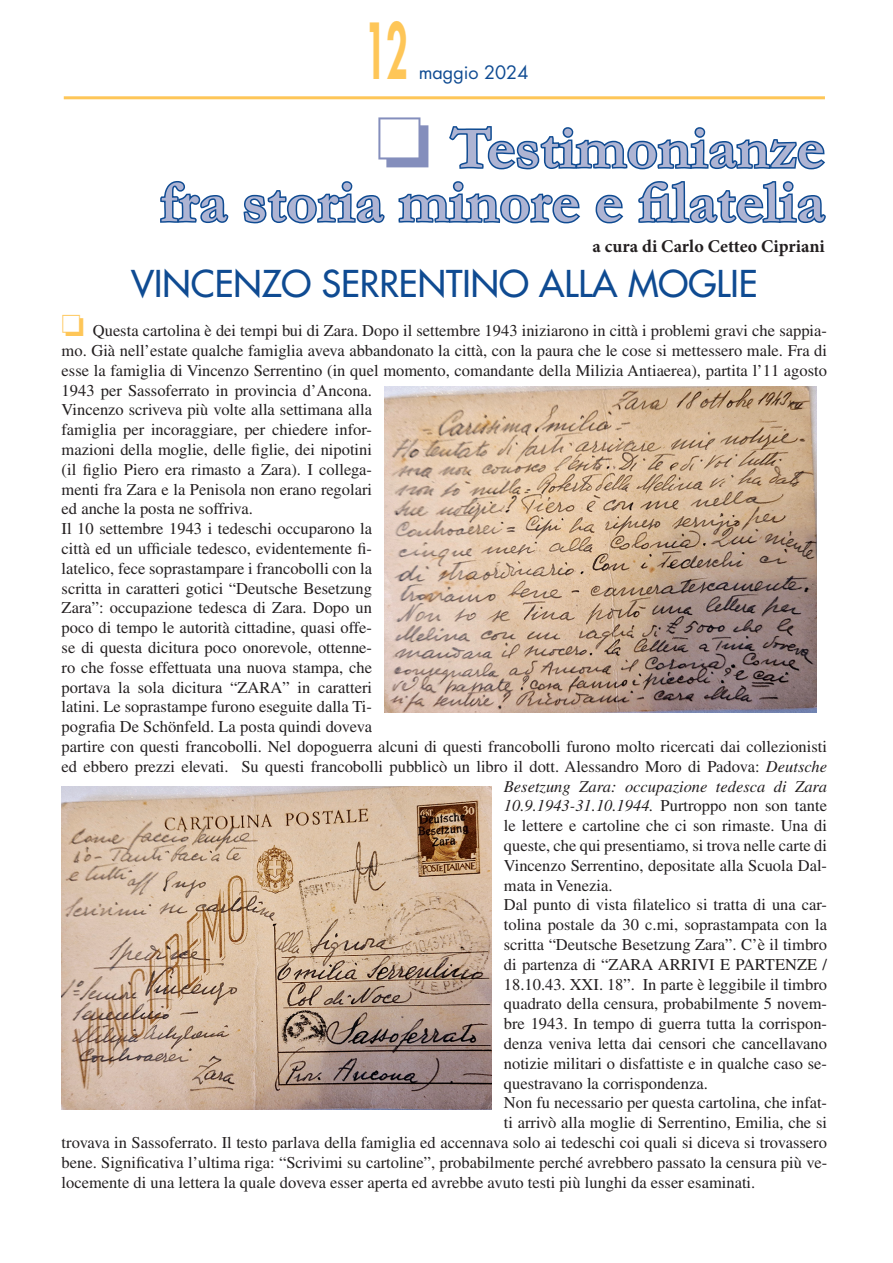
<style>
.page{position:relative;width:893px;height:1263px;background:#fff}
.page>*{position:absolute;margin:0;border:0;box-sizing:border-box;transform-origin:0 0}
.t1{font:800 75px "Futura Std";color:#fec658;scale:.5 1}
.t2{font:700 60px/54px "Garamond";color:#aeb4d3;text-align:right}
.t3{font:500 36px "Futura Std";color:#0f4b92}
.t4{font:700 18px "Minion Pro";color:#231f20}
.t5{font:18px "Futura Std";color:#0f4b92}
.t6{font:16.5px "Times LT Std";color:#231f20}
.t7{font:italic 16.5px "Times LT Std";color:#231f20}
.s1{color:#848ebc}
.s2{color:#fec658}
.s3{font-style:italic}
.s4{font-style:normal}
</style>
<div class="page">
<hr style="left:64px;top:96px;width:761px;height:3px;background:#fec658">
<svg style="left:159px;top:96px;width:71px;height:127px"></svg>
<svg style="left:242px;top:96px;width:144px;height:128px"></svg>
<svg style="left:397px;top:96px;width:429px;height:128px"></svg>
<img style="left:385px;top:387px;width:431px;height:325px">
<img style="left:62px;top:787px;width:429px;height:323px">
<h1 class="t1" style="left:364px;top:4px;width:88px">12</h1>
<p class="t5" style="left:419px;top:61px;width:111px">maggio 2024</p>
<h2 class="t2" style="left:160px;top:120px;width:666px"><span class="s1">❏</span> Testimonianze<br>fra storia minore e filatelia</h2>
<p class="t4" style="left:592px;top:233px;width:234px">a cura di Carlo Cetteo Cipriani</p>
<h3 class="t3" style="left:131px;top:261px;width:628px">VINCENZO SERRENTINO ALLA MOGLIE</h3>
<p class="t6" style="left:62px;top:321px;width:767px"><span class="s2">❏</span> Questa cartolina è dei tempi bui di Zara. Dopo il settembre 1943 iniziarono in città i problemi gravi che sappia-</p>
<p class="t6" style="left:62px;top:341px;width:767px">mo. Già nell’estate qualche famiglia aveva abbandonato la città, con la paura che le cose si mettessero male. Fra di</p>
<p class="t6" style="left:62px;top:361px;width:767px">esse la famiglia di Vincenzo Serrentino (in quel momento, comandante della Milizia Antiaerea), partita l’11 agosto</p>
<p class="t6" style="left:62px;top:381px;width:312px">1943 per Sassoferrato in provincia d’Ancona.</p>
<p class="t6" style="left:62px;top:400px;width:312px">Vincenzo scriveva più volte alla settimana alla</p>
<p class="t6" style="left:62px;top:420px;width:312px">famiglia per incoraggiare, per chiedere infor-</p>
<p class="t6" style="left:62px;top:440px;width:312px">mazioni della moglie, delle figlie, dei nipotini</p>
<p class="t6" style="left:62px;top:460px;width:312px">(il figlio Piero era rimasto a Zara). I collega-</p>
<p class="t6" style="left:62px;top:480px;width:312px">menti fra Zara e la Penisola non erano regolari</p>
<p class="t6" style="left:62px;top:499px;width:193px">ed anche la posta ne soffriva.</p>
<p class="t6" style="left:62px;top:519px;width:312px">Il 10 settembre 1943 i tedeschi occuparono la</p>
<p class="t6" style="left:62px;top:539px;width:312px">città ed un ufficiale tedesco, evidentemente fi-</p>
<p class="t6" style="left:62px;top:559px;width:312px">latelico, fece soprastampare i francobolli con la</p>
<p class="t6" style="left:62px;top:579px;width:312px">scritta in caratteri gotici “Deutsche Besetzung</p>
<p class="t6" style="left:62px;top:598px;width:312px">Zara”: occupazione tedesca di Zara. Dopo un</p>
<p class="t6" style="left:62px;top:618px;width:312px">poco di tempo le autorità cittadine, quasi offe-</p>
<p class="t6" style="left:62px;top:638px;width:312px">se di questa dicitura poco onorevole, ottenne-</p>
<p class="t6" style="left:62px;top:658px;width:312px">ro che fosse effettuata una nuova stampa, che</p>
<p class="t6" style="left:62px;top:678px;width:312px">portava la sola dicitura “ZARA” in caratteri</p>
<p class="t6" style="left:62px;top:697px;width:312px">latini. Le soprastampe furono eseguite dalla Ti-</p>
<p class="t6" style="left:62px;top:717px;width:312px">pografia De Schönfeld. La posta quindi doveva</p>
<p class="t6" style="left:62px;top:737px;width:767px">partire con questi francobolli. Nel dopoguerra alcuni di questi francobolli furono molto ricercati dai collezionisti</p>
<p class="t6" style="left:62px;top:757px;width:767px">ed ebbero prezzi elevati. Su questi francobolli pubblicò un libro il dott. Alessandro Moro di Padova: <span class="s3">Deutsche</span></p>
<p class="t7" style="left:504px;top:777px;width:325px">Besetzung Zara: occupazione tedesca di Zara</p>
<p class="t7" style="left:504px;top:797px;width:325px">10.9.1943-31.10.1944. <span class="s4">Purtroppo non son tante</span></p>
<p class="t6" style="left:504px;top:816px;width:325px">le lettere e cartoline che ci son rimaste. Una di</p>
<p class="t6" style="left:504px;top:836px;width:325px">queste, che qui presentiamo, si trova nelle carte di</p>
<p class="t6" style="left:504px;top:856px;width:325px">Vincenzo Serrentino, depositate alla Scuola Dal-</p>
<p class="t6" style="left:504px;top:876px;width:110px">mata in Venezia.</p>
<p class="t6" style="left:504px;top:895px;width:325px">Dal punto di vista filatelico si tratta di una car-</p>
<p class="t6" style="left:504px;top:915px;width:325px">tolina postale da 30 c.mi, soprastampata con la</p>
<p class="t6" style="left:504px;top:935px;width:325px">scritta “Deutsche Besetzung Zara”. C’è il timbro</p>
<p class="t6" style="left:504px;top:955px;width:325px">di partenza di “ZARA ARRIVI E PARTENZE /</p>
<p class="t6" style="left:504px;top:975px;width:325px">18.10.43. XXI. 18”. In parte è leggibile il timbro</p>
<p class="t6" style="left:504px;top:994px;width:325px">quadrato della censura, probabilmente 5 novem-</p>
<p class="t6" style="left:504px;top:1014px;width:325px">bre 1943. In tempo di guerra tutta la corrispon-</p>
<p class="t6" style="left:504px;top:1034px;width:325px">denza veniva letta dai censori che cancellavano</p>
<p class="t6" style="left:504px;top:1054px;width:325px">notizie militari o disfattiste e in qualche caso se-</p>
<p class="t6" style="left:504px;top:1074px;width:206px">questravano la corrispondenza.</p>
<p class="t6" style="left:504px;top:1093px;width:325px">Non fu necessario per questa cartolina, che infat-</p>
<p class="t6" style="left:504px;top:1113px;width:325px">ti arrivò alla moglie di Serrentino, Emilia, che si</p>
<p class="t6" style="left:62px;top:1133px;width:767px">trovava in Sassoferrato. Il testo parlava della famiglia ed accennava solo ai tedeschi coi quali si diceva si trovassero</p>
<p class="t6" style="left:62px;top:1153px;width:767px">bene. Significativa l’ultima riga: “Scrivimi su cartoline”, probabilmente perché avrebbero passato la censura più ve-</p>
<p class="t6" style="left:62px;top:1173px;width:695px">locemente di una lettera la quale doveva esser aperta ed avrebbe avuto testi più lunghi da esser esaminati.</p>
</div>
